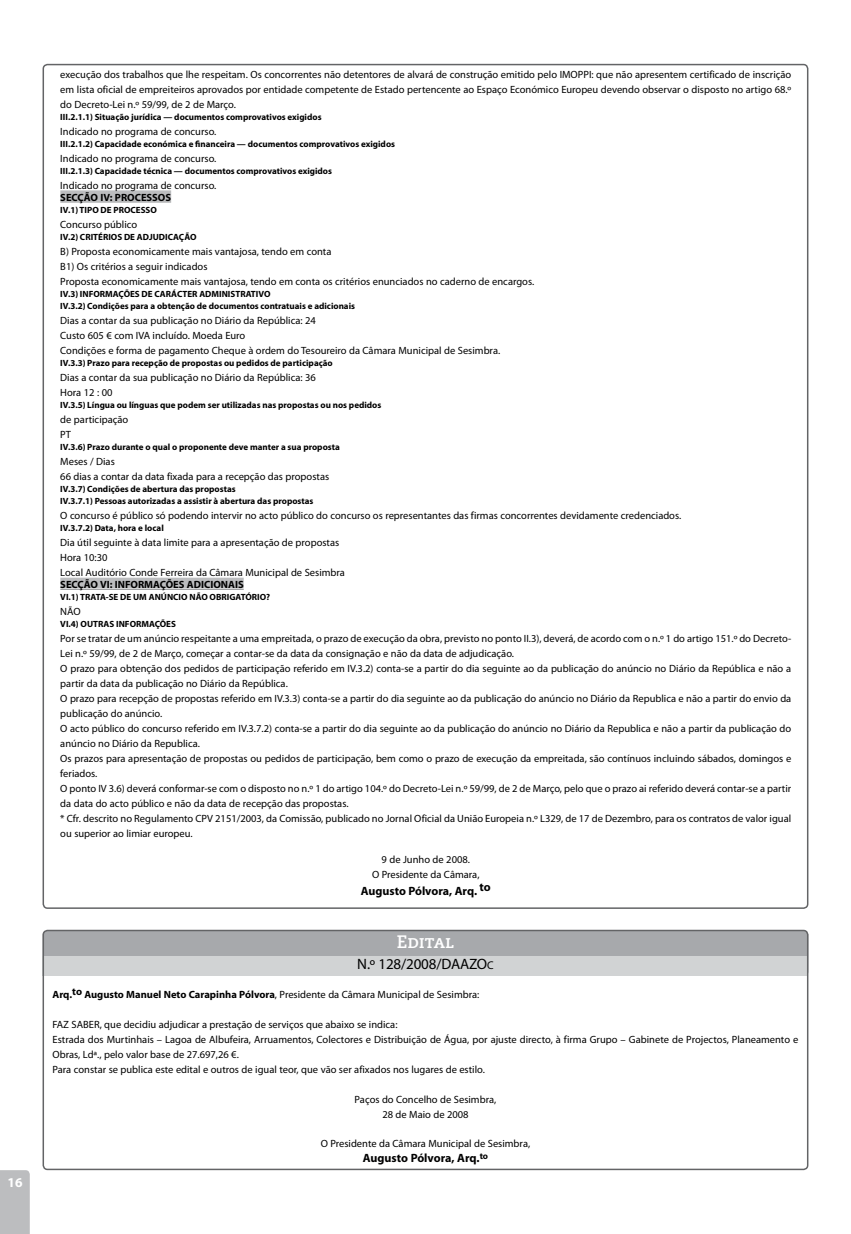
<style>
.page{position:relative;width:851px;height:1234px;background:#fff}
.page>*{position:absolute;margin:0;border:0;box-sizing:border-box;transform-origin:0 0}
.t1{font:18px "Caecilia Bold SC";color:#fff}
.t2{font:15px "Myriad Pro";letter-spacing:-.01em;color:#000}
.t3{font:700 13.5px "Myriad Pro";color:#fff}
.t4{font:700 12px "Myriad Pro";letter-spacing:-.005em;color:#000}
.t5{font:10.5px/15px "Myriad Pro";color:#000}
.t6{font:700 10.5px "Myriad Pro";color:#000}
.t7{font:700 9px/12px "Myriad Pro";color:#000}
.s1{font-size:11.25px}
.s2{font-weight:400}
</style>
<div class="page">
<div style="left:0;top:1170px;width:30px;height:63px;background:#bcbdbf"></div>
<hr style="left:60px;top:201px;width:111px;height:1px;background:#808284">
<div style="left:60px;top:190px;width:111px;height:11px;background:#bcbdbf"></div>
<hr style="left:60px;top:588px;width:184px;height:1px;background:#808284">
<div style="left:60px;top:577px;width:184px;height:11px;background:#bcbdbf"></div>
<div style="left:43px;top:930px;width:765px;height:45px;background:#a7a9ac;border-radius:4px"></div>
<div style="left:43px;top:956px;width:765px;height:19px;background:#d1d3d4"></div>
<div style="left:43px;top:929px;width:765px;height:240px;border:2px solid #636466;border-radius:4px"></div>
<p class="t3" style="left:8px;top:1173px;width:16px">16</p>
<p class="t5" style="left:60px;top:67px;width:732px;text-align:justify">execução dos trabalhos que lhe respeitam. Os concorrentes não detentores de alvará de construção emitido pelo IMOPPI: que não apresentem certificado de inscrição em lista oficial de empreiteiros aprovados por entidade competente de Estado pertencente ao Espaço Económico Europeu devendo observar o disposto no artigo 68.º do Decreto-Lei n.º 59/99, de 2 de Março.</p>
<p class="t7" style="left:60px;top:110px;width:263px">III.2.1.1) Situação jurídica — documentos comprovativos exigidos</p>
<p class="t5" style="left:60px;top:124px;width:157px">Indicado no programa de concurso.</p>
<p class="t7" style="left:60px;top:137px;width:336px">III.2.1.2) Capacidade económica e financeira — documentos comprovativos exigidos</p>
<p class="t5" style="left:60px;top:151px;width:157px">Indicado no programa de concurso.</p>
<p class="t7" style="left:60px;top:164px;width:273px">III.2.1.3) Capacidade técnica — documentos comprovativos exigidos</p>
<p class="t5" style="left:60px;top:178px;width:157px">Indicado no programa de concurso.</p>
<p class="t6" style="left:60px;top:190px;width:112px">SECÇÃO IV: PROCESSOS</p>
<p class="t7" style="left:60px;top:203px;width:98px">IV.1) TIPO DE PROCESSO</p>
<p class="t5" style="left:60px;top:217px;width:78px">Concurso público</p>
<p class="t7" style="left:60px;top:230px;width:138px">IV.2) CRITÉRIOS DE ADJUDICAÇÃO</p>
<p class="t5" style="left:60px;top:244px;width:475px">B) Proposta economicamente mais vantajosa, tendo em conta<br>B1) Os critérios a seguir indicados<br>Proposta economicamente mais vantajosa, tendo em conta os critérios enunciados no caderno de encargos.</p>
<p class="t7" style="left:60px;top:287px;width:296px">IV.3) INFORMAÇÕES DE CARÁCTER ADMINISTRATIVO<br>IV.3.2) Condições para a obtenção de documentos contratuais e adicionais</p>
<p class="t5" style="left:60px;top:313px;width:441px">Dias a contar da sua publicação no Diário da República: 24<br>Custo 605 € com IVA incluído. Moeda Euro<br>Condições e forma de pagamento Cheque à ordem do Tesoureiro da Câmara Municipal de Sesimbra.</p>
<p class="t7" style="left:60px;top:356px;width:274px">IV.3.3) Prazo para recepção de propostas ou pedidos de participação</p>
<p class="t5" style="left:60px;top:370px;width:257px">Dias a contar da sua publicação no Diário da República: 36<br>Hora 12 : 00</p>
<p class="t7" style="left:60px;top:398px;width:322px">IV.3.5) Língua ou línguas que podem ser utilizadas nas propostas ou nos pedidos</p>
<p class="t5" style="left:60px;top:412px;width:69px">de participação<br>PT</p>
<p class="t7" style="left:60px;top:440px;width:281px">IV.3.6) Prazo durante o qual o proponente deve manter a sua proposta</p>
<p class="t5" style="left:60px;top:454px;width:270px">Meses / Dias<br>66 dias a contar da data fixada para a recepção das propostas</p>
<p class="t7" style="left:60px;top:482px;width:254px">IV.3.7) Condições de abertura das propostas<br>IV.3.7.1) Pessoas autorizadas a assistir à abertura das propostas</p>
<p class="t5" style="left:60px;top:508px;width:622px">O concurso é público só podendo intervir no acto público do concurso os representantes das firmas concorrentes devidamente credenciados.</p>
<p class="t7" style="left:60px;top:521px;width:105px">IV.3.7.2) Data, hora e local</p>
<p class="t5" style="left:60px;top:535px;width:286px">Dia útil seguinte à data limite para a apresentação de propostas<br>Hora 10:30<br>Local Auditório Conde Ferreira da Câmara Municipal de Sesimbra</p>
<p class="t6" style="left:60px;top:577px;width:185px">SECÇÃO VI: INFORMAÇÕES ADICIONAIS</p>
<p class="t7" style="left:60px;top:590px;width:211px">VI.1) TRATA-SE DE UM ANÚNCIO NÃO OBRIGATÓRIO?</p>
<p class="t5" style="left:60px;top:604px;width:22px">NÃO</p>
<p class="t7" style="left:60px;top:617px;width:117px">VI.4) OUTRAS INFORMAÇÕES</p>
<p class="t5" style="left:60px;top:631px;width:732px">Por se tratar de um anúncio respeitante a uma empreitada, o prazo de execução da obra, previsto no ponto II.3), deverá, de acordo com o n.º 1 do artigo 151.º do Decreto-Lei n.º 59/99, de 2 de Março, começar a contar-se da data da consignação e não da data de adjudicação.<br>O prazo para obtenção dos pedidos de participação referido em IV.3.2) conta-se a partir do dia seguinte ao da publicação do anúncio no Diário da República e não a partir da data da publicação no Diário da República.<br>O prazo para recepção de propostas referido em IV.3.3) conta-se a partir do dia seguinte ao da publicação do anúncio no Diário da Republica e não a partir do envio da publicação do anúncio.<br>O acto público do concurso referido em IV.3.7.2) conta-se a partir do dia seguinte ao da publicação do anúncio no Diário da Republica e não a partir da publicação do anúncio no Diário da Republica.<br>Os prazos para apresentação de propostas ou pedidos de participação, bem como o prazo de execução da empreitada, são contínuos incluindo sábados, domingos e feriados.<br>O ponto IV 3.6) deverá conformar-se com o disposto no n.º 1 do artigo 104.º do Decreto-Lei n.º 59/99, de 2 de Março, pelo que o prazo ai referido deverá contar-se a partir da data do acto público e não da data de recepção das propostas.<br>* Cfr. descrito no Regulamento CPV 2151/2003, da Comissão, publicado no Jornal Oficial da União Europeia n.º L329, de 17 de Dezembro, para os contratos de valor igual ou superior ao limiar europeu.</p>
<p class="t5" style="left:372px;top:851px;width:109px;text-align:center">9 de Junho de 2008.<br>O Presidente da Câmara,</p>
<p class="t4" style="left:360px;top:882px;width:132px">Augusto Pólvora, Arq. to</p>
<h1 class="t1" style="left:396px;top:930px;width:59px">Edital</h1>
<h2 class="t2" style="left:357px;top:954px;width:137px">N.º 128/2008/DAAZO<span class="s1">c</span></h2>
<p class="t6" style="left:53px;top:987px;width:428px">Arq.to Augusto Manuel Neto Carapinha Pólvora<span class="s2">, Presidente da Câmara Municipal de Sesimbra:</span></p>
<p class="t5" style="left:53px;top:1016px;width:747px">FAZ SABER, que decidiu adjudicar a prestação de serviços que abaixo se indica:<br>Estrada dos Murtinhais – Lagoa de Albufeira, Arruamentos, Colectores e Distribuição de Água, por ajuste directo, à firma Grupo – Gabinete de Projectos, Planeamento e Obras, Ldª., pelo valor base de 27.697,26 €.<br>Para constar se publica este edital e outros de igual teor, que vão ser afixados nos lugares de estilo.</p>
<p class="t5" style="left:354px;top:1091px;width:143px;text-align:center">Paços do Concelho de Sesimbra,<br>28 de Maio de 2008</p>
<p class="t5" style="left:321px;top:1135px;width:211px">O Presidente da Câmara Municipal de Sesimbra,</p>
<p class="t4" style="left:363px;top:1149px;width:127px">Augusto Pólvora, Arq.<sup>to</sup></p>
</div>
